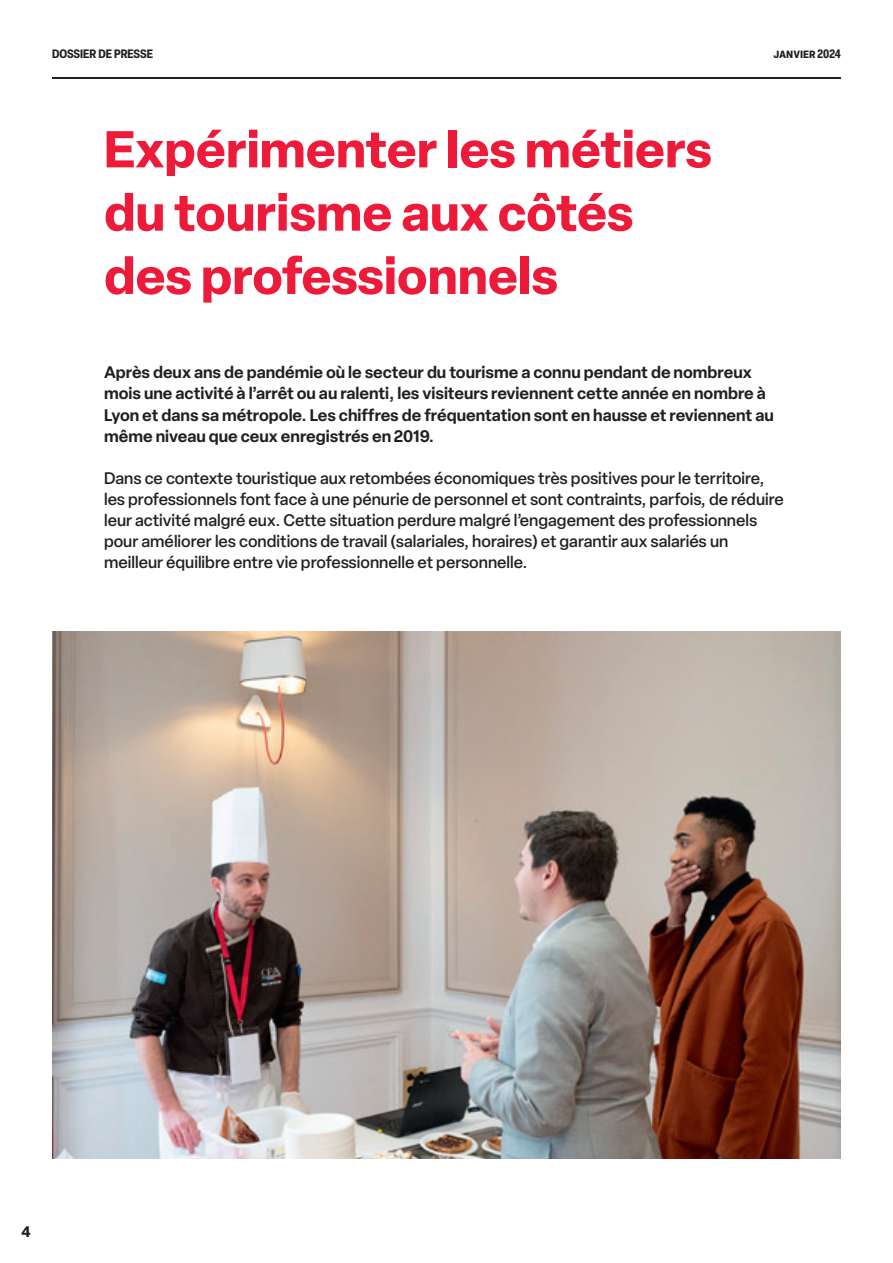
<style>
.page{position:relative;width:893px;height:1263px;background:#fff}
.page>*{position:absolute;margin:0;border:0;box-sizing:border-box;transform-origin:0 0}
.H1_-_Rouge{font:700 51px/63.3px "Elza";color:#ed1a3a}
.Chapo_-_Noir{font:500 16.5px/21.1px "Elza";color:#231f20}
.Chapo_-_Noir-2{font:600 16.5px/21.1px "Elza";color:#231f20}
.t1{font:700 15px "Elza Text";color:#231f20}
.t2{font:700 condensed 12px "Elza";color:#231f20}
</style>
<div class="page">
<hr style="left:52px;top:77px;width:789px;height:2px;background:#231f20">
<img style="left:52px;top:631px;width:789px;height:528px">
<p class="t2" style="left:52px;top:45px;width:103px">DOSSIER DE PRESSE</p>
<p class="t2" style="left:774px;top:45px;width:69px">janvier 2024</p>
<p class="H1_-_Rouge" style="left:104px;top:116px;width:609px">Expérimenter les métiers du tourisme aux côtés des professionnels</p>
<p class="Chapo_-_Noir-2" style="left:104px;top:362px;width:671px">Après deux ans de pandémie où le secteur du tourisme a connu pendant de nombreux mois une activité à l’arrêt ou au ralenti, les visiteurs reviennent cette année en nombre à Lyon et dans sa métropole. Les chiffres de fréquentation sont en hausse et reviennent au même niveau que ceux enregistrés en 2019.</p>
<p class="Chapo_-_Noir" style="left:104px;top:467px;width:681px">Dans ce contexte touristique aux retombées économiques très positives pour le territoire, les professionnels font face à une pénurie de personnel et sont contraints, parfois, de réduire leur activité malgré eux. Cette situation perdure malgré l’engagement des professionnels pour améliorer les conditions de travail (salariales, horaires) et garantir aux salariés un meilleur équilibre entre vie professionnelle et personnelle.</p>
<p class="t1" style="left:21px;top:1220px;width:11px">4</p>
</div>
